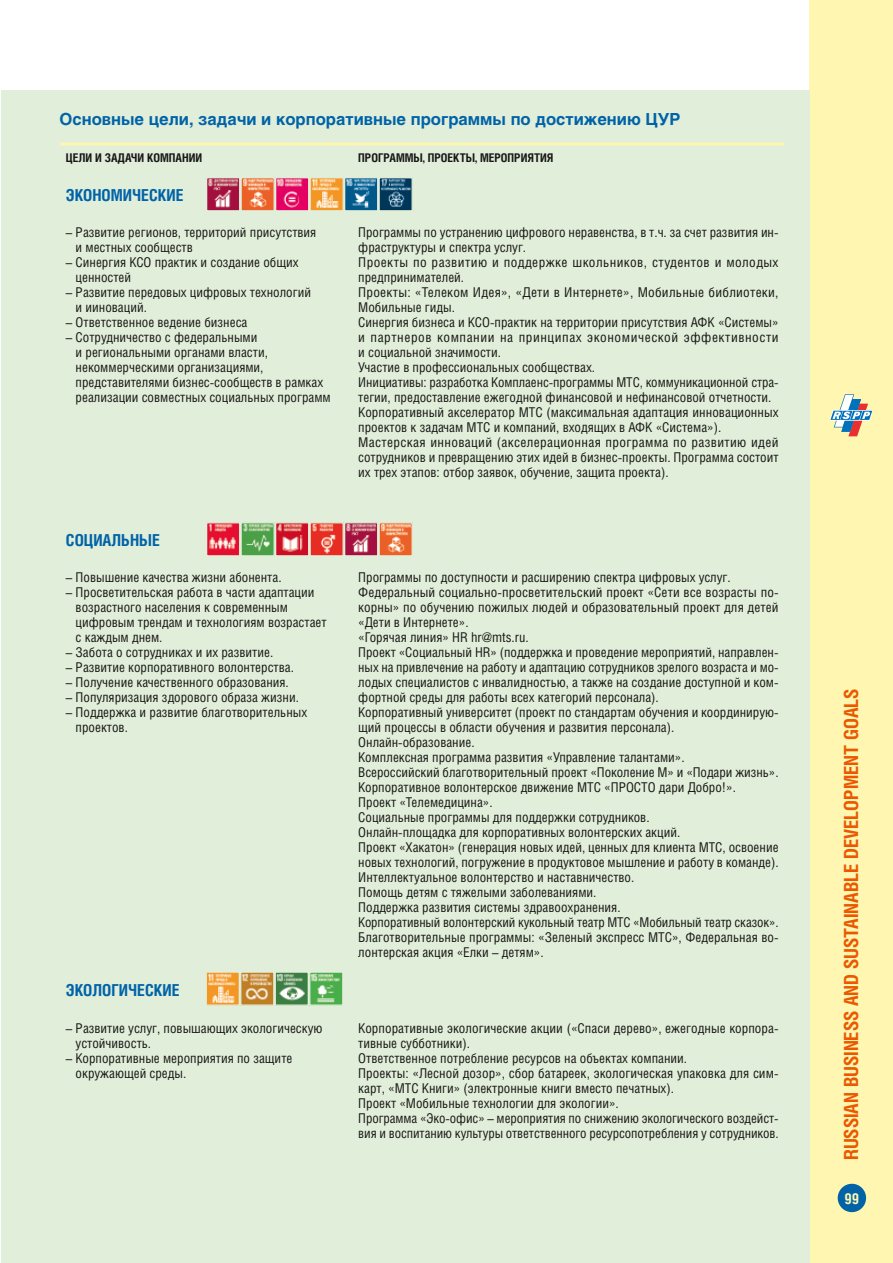
<style>
.page{position:relative;width:893px;height:1263px;background:#fff}
.page>*{position:absolute;margin:0;border:0;box-sizing:border-box;transform-origin:0 0}
.t1{font:700 19.5px "Helios Cond C";color:#ea5901}
.t2{font:700 16.5px "Helios C";color:#0063a8}
.t3{font:700 16.5px "Helios Cond C";color:#0063a8}
.t4{font:700 15px "Helios Cond C";color:#fff7b1}
.t5{font:13.5px/15px "Helios Cond C";color:#181716}
.t6{font:700 12px "Helios Cond C";color:#181716}
</style>
<div class="page">
<div style="left:809px;top:0;width:84px;height:1263px;background:#fff7b1"></div>
<svg style="left:829px;top:394px;width:44px;height:42px"></svg>
<div style="left:838px;top:1184px;width:27px;height:27px;background:#0063a8;border-radius:50%"></div>
<div style="left:838px;top:1184px;width:28px;height:28px;border:1px solid #0063a8;border-radius:50%"></div>
<div style="left:1px;top:91px;width:808px;height:1172px;background:#e1eed9"></div>
<hr style="left:60px;top:143px;width:292px;height:3px;background:#fff7b1">
<hr style="left:352px;top:143px;width:433px;height:3px;background:#fff7b1">
<img style="left:208px;top:179px;width:30px;height:31px">
<div style="left:206px;top:177px;width:34px;height:35px;border:1px solid #e1eed9"></div>
<svg style="left:242px;top:179px;width:31px;height:31px"></svg>
<div style="left:240px;top:177px;width:35px;height:35px;border:1px solid #e1eed9"></div>
<img style="left:277px;top:179px;width:30px;height:31px">
<div style="left:275px;top:177px;width:34px;height:35px;border:1px solid #e1eed9"></div>
<svg style="left:311px;top:179px;width:31px;height:31px"></svg>
<div style="left:309px;top:177px;width:35px;height:35px;border:1px solid #e1eed9"></div>
<img style="left:346px;top:179px;width:30px;height:31px">
<div style="left:344px;top:177px;width:34px;height:35px;border:1px solid #e1eed9"></div>
<svg style="left:380px;top:179px;width:31px;height:31px"></svg>
<div style="left:378px;top:177px;width:35px;height:35px;border:1px solid #e1eed9"></div>
<img style="left:208px;top:524px;width:30px;height:31px">
<div style="left:206px;top:522px;width:34px;height:35px;border:1px solid #e1eed9"></div>
<svg style="left:242px;top:524px;width:31px;height:31px"></svg>
<div style="left:240px;top:522px;width:35px;height:35px;border:1px solid #e1eed9"></div>
<img style="left:277px;top:524px;width:30px;height:31px">
<div style="left:275px;top:522px;width:34px;height:35px;border:1px solid #e1eed9"></div>
<svg style="left:311px;top:524px;width:31px;height:31px"></svg>
<div style="left:309px;top:522px;width:35px;height:35px;border:1px solid #e1eed9"></div>
<img style="left:346px;top:524px;width:30px;height:31px">
<div style="left:344px;top:522px;width:34px;height:35px;border:1px solid #e1eed9"></div>
<svg style="left:380px;top:524px;width:31px;height:31px"></svg>
<div style="left:378px;top:522px;width:35px;height:35px;border:1px solid #e1eed9"></div>
<img style="left:242px;top:973px;width:31px;height:31px">
<div style="left:240px;top:971px;width:35px;height:35px;border:1px solid #e1eed9"></div>
<svg style="left:277px;top:973px;width:30px;height:31px"></svg>
<div style="left:275px;top:971px;width:34px;height:35px;border:1px solid #e1eed9"></div>
<img style="left:311px;top:973px;width:31px;height:31px">
<div style="left:309px;top:971px;width:35px;height:35px;border:1px solid #e1eed9"></div>
<img style="left:208px;top:973px;width:30px;height:31px">
<div style="left:206px;top:971px;width:34px;height:35px;border:1px solid #e1eed9"></div>
<p class="t2" style="left:60px;top:110px;width:622px">Основные цели, задачи и корпоративные программы по достижению ЦУР</p>
<p class="t6" style="left:66px;top:151px;width:138px">ЦЕЛИ И ЗАДАЧИ КОМПАНИИ</p>
<p class="t6" style="left:358px;top:151px;width:197px">ПРОГРАММЫ, ПРОЕКТЫ, МЕРОПРИЯТИЯ</p>
<p class="t3" style="left:66px;top:185px;width:119px">ЭКОНОМИЧЕСКИЕ</p>
<p class="t5" style="left:76px;top:225px;width:242px;text-indent:-10px">– Развитие регионов, территорий присутствия и местных сообществ</p>
<p class="t5" style="left:76px;top:255px;width:224px;text-indent:-10px">– Синергия КСО практик и создание общих ценностей</p>
<p class="t5" style="left:76px;top:285px;width:237px;text-indent:-10px">– Развитие передовых цифровых технологий и ииноваций.</p>
<p class="t5" style="left:66px;top:315px;width:183px">– Ответственное ведение бизнеса</p>
<p class="t5" style="left:76px;top:330px;width:257px;text-indent:-10px">– Сотрудничество с федеральными<br>и региональными органами власти, некоммерческими организациями, представителями бизнес-сообществ в рамках реализации совместных социальных программ</p>
<p class="t5" style="left:358px;top:225px;width:422px">Программы по устранению цифрового неравенства, в т.ч. за счет развития ин&shy;фраструктуры и спектра услуг.<br>Проекты по развитию и поддержке школьников, студентов и молодых предпринимателей.<br>Проекты: «Телеком Идея», «Дети в Интернете», Мобильные библиотеки, Мобильные гиды.<br>Синергия бизнеса и КСО-практик на территории присутствия АФК «Системы» и партнеров компании на принципах экономической эффективности и -социальной значимости.<br>Участие в профессиональных сообществах.<br>Инициативы: разработка Комплаенс-программы МТС, коммуникационной стра&shy;тегии, предоставление ежегодной финансовой и нефинансовой отчетности.<br>Корпоративный акселератор МТС (максимальная адаптация инновационных проектов к задачам МТС и компаний, входящих в АФК «Система»).<br>Мастерская инноваций (акселерационная программа по развитию идей сотрудников и превращению этих идей в бизнес-проекты. Программа состоит их трех этапов: отбор заявок, обучение, защита проекта).</p>
<p class="t3" style="left:66px;top:530px;width:95px">СОЦИАЛЬНЫЕ</p>
<p class="t5" style="left:66px;top:570px;width:217px">– Повышение качества жизни абонента.</p>
<p class="t5" style="left:76px;top:585px;width:252px;text-indent:-10px">– Просветительская работа в части адаптации возрастного населения к современным цифровым трендам и технологиям возрастает с каждым днем.</p>
<p class="t5" style="left:66px;top:645px;width:209px">– Забота о сотрудниках и их развитие.</p>
<p class="t5" style="left:66px;top:660px;width:230px">– Развитие корпоративного волонтерства.</p>
<p class="t5" style="left:66px;top:675px;width:224px">– Получение качественного образования.</p>
<p class="t5" style="left:66px;top:690px;width:234px">– Популяризация здорового образа жизни.</p>
<p class="t5" style="left:76px;top:705px;width:233px;text-indent:-10px">– Поддержка и развитие благотворительных проектов.</p>
<p class="t3" style="left:66px;top:980px;width:115px">ЭКОЛОГИЧЕСКИЕ</p>
<p class="t5" style="left:76px;top:1020px;width:248px;text-indent:-10px">– Развитие услуг, повышающих экологическую устойчивость.</p>
<p class="t5" style="left:76px;top:1050px;width:218px;text-indent:-10px">– Корпоративные мероприятия по защите окружающей среды.</p>
<p class="t5" style="left:358px;top:570px;width:422px">Программы по доступности и расширению спектра цифровых услуг.<br>Федеральный социально-просветительский проект «Сети все возрасты по&shy;корны» по обучению пожилых людей и образовательный проект для детей «Дети в Интернете».<br>«Горячая линия» HR hr@mts.ru.<br>Проект «Социальный HR» (поддержка и проведение мероприятий, направлен&shy;ных на привлечение на работу и адаптацию сотрудников зрелого возраста и мо&shy;лодых специалистов с инвалидностью, а также на создание доступной и ком&shy;фортной среды для работы всех категорий персонала).<br>Корпоративный университет (проект по стандартам обучения и координирую&shy;щий процессы в области обучения и развития персонала).<br>Онлайн-образование.<br>Комплексная программа развития «Управление талантами».<br>Всероссийский благотворительный проект «Поколение М» и «Подари жизнь».<br>Корпоративное волонтерское движение МТС «ПРОСТО дари Добро!».<br>Проект «Телемедицина».<br>Социальные программы для поддержки сотрудников.<br>Онлайн-площадка для корпоративных волонтерских акций.<br>Проект «Хакатон» (генерация новых идей, ценных для клиента МТС, освоение новых технологий, погружение в продуктовое мышление и работу в команде).<br>Интеллектуальное волонтерство и наставничество.<br>Помощь детям с тяжелыми заболеваниями.<br>Поддержка развития системы здравоохранения.<br>Корпоративный волонтерский кукольный театр МТС «Мобильный театр сказок».<br>Благотворительные программы: «Зеленый экспресс МТС», Федеральная во&shy;лонтерская акция «Елки – детям».</p>
<p class="t5" style="left:358px;top:1020px;width:422px">Корпоративные экологические акции («Спаси дерево», ежегодные корпора&shy;тивные субботники).<br>Ответственное потребление ресурсов на объектах компании.<br>Проекты: «Лесной дозор», сбор батареек, экологическая упаковка для сим&shy;карт, «МТС Книги» (электронные книги вместо печатных).<br>Проект «Мобильные технологии для экологии».<br>Программа «Эко-офис» – мероприятия по снижению экологического воздейст&shy;вия и воспитанию культуры ответственного ресурсопотребления у сотрудников.</p>
<h1 class="t1" style="left:840px;top:1160px;width:473px;rotate:-90deg">RUSSIAN BUSINESS AND SUSTAINABLE DEVELOPMENT GOALS</h1>
<p class="t4" style="left:844px;top:1189px;width:16px">99</p>
</div>
